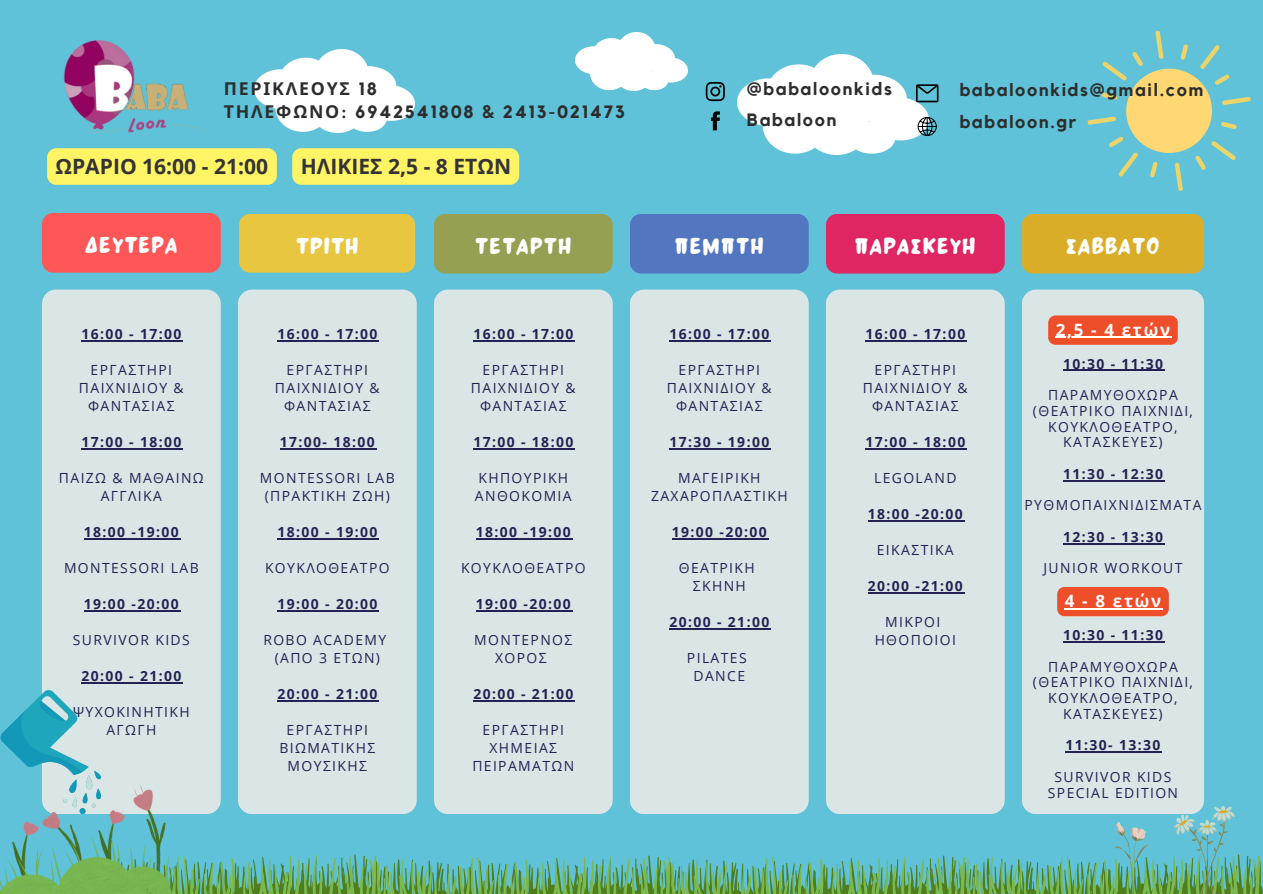
<style>
.page{position:relative;width:1263px;height:894px;background:#fff}
.page>*{position:absolute;margin:0;border:0;box-sizing:border-box;transform-origin:0 0}
.t1{font:25.5px "NF La Lou Regular";letter-spacing:.055em;color:#fff}
.t2{font:700 21px "Open Sans";color:#343434}
.t3{font:700 17.7px "Kollektif";letter-spacing:.1em;color:#2d2d2d}
.t4{font:700 17.7px "Noto Sans";letter-spacing:.1em;color:#2d2d2d}
.t5{font:700 16.95px "Open Sans";letter-spacing:.1em;color:#fff}
.t6{font:13.95px/18px "Open Sans";letter-spacing:.1em;color:#232253;text-align:center}
.t7{font:700 13.95px "Open Sans";letter-spacing:.1em;color:#232253}
.s1{font-family:"Kollektif"}
.s2{font-family:"Noto Sans"}
</style>
<div class="page">
<div style="left:0;top:0;width:1263px;height:893px;background:#5fc2d8"></div>
<img style="left:255px;top:49px;width:160px;height:84px">
<img style="left:63px;top:40px;width:144px;height:93px">
<svg style="left:1087px;top:31px;width:164px;height:160px"></svg>
<img style="left:737px;top:54px;width:191px;height:100px">
<img style="left:575px;top:32px;width:113px;height:59px">
<svg style="left:706px;top:82px;width:19px;height:19px"></svg>
<svg style="left:916px;top:84px;width:22px;height:18px"></svg>
<svg style="left:918px;top:117px;width:19px;height:19px"></svg>
<svg style="left:711px;top:111px;width:9px;height:19px"></svg>
<div style="left:42px;top:213px;width:179px;height:59px;background:#ff5757;border-radius:11px"></div>
<div style="left:239px;top:214px;width:176px;height:58px;background:#e8c63f;border-radius:11px"></div>
<div style="left:434px;top:214px;width:179px;height:59px;background:#979f52;border-radius:11px"></div>
<div style="left:630px;top:214px;width:179px;height:59px;background:#5376c1;border-radius:11px"></div>
<div style="left:826px;top:214px;width:179px;height:59px;background:#df2663;border-radius:11px"></div>
<div style="left:1022px;top:214px;width:182px;height:59px;background:#d9ad28;border-radius:11px"></div>
<div style="left:42px;top:289px;width:179px;height:524px;background:#dae6e5;border-radius:14px"></div>
<div style="left:238px;top:289px;width:179px;height:524px;background:#dae6e5;border-radius:14px"></div>
<div style="left:434px;top:289px;width:179px;height:524px;background:#dae6e5;border-radius:14px"></div>
<div style="left:630px;top:289px;width:179px;height:524px;background:#dae6e5;border-radius:14px"></div>
<div style="left:826px;top:289px;width:179px;height:524px;background:#dae6e5;border-radius:14px"></div>
<div style="left:1022px;top:289px;width:182px;height:524px;background:#dae6e5;border-radius:14px"></div>
<hr style="left:81px;top:340px;width:102px;height:1px;background:#232253">
<hr style="left:81px;top:448px;width:102px;height:1px;background:#232253">
<hr style="left:84px;top:538px;width:96px;height:1px;background:#232253">
<hr style="left:84px;top:610px;width:96px;height:1px;background:#232253">
<hr style="left:81px;top:682px;width:102px;height:1px;background:#232253">
<hr style="left:277px;top:340px;width:102px;height:1px;background:#232253">
<hr style="left:280px;top:448px;width:96px;height:1px;background:#232253">
<hr style="left:277px;top:538px;width:102px;height:1px;background:#232253">
<hr style="left:277px;top:610px;width:102px;height:1px;background:#232253">
<hr style="left:473px;top:340px;width:102px;height:1px;background:#232253">
<hr style="left:473px;top:448px;width:102px;height:1px;background:#232253">
<hr style="left:476px;top:538px;width:96px;height:1px;background:#232253">
<hr style="left:476px;top:610px;width:96px;height:1px;background:#232253">
<hr style="left:669px;top:340px;width:102px;height:1px;background:#232253">
<hr style="left:669px;top:448px;width:102px;height:1px;background:#232253">
<hr style="left:672px;top:538px;width:96px;height:1px;background:#232253">
<hr style="left:669px;top:628px;width:102px;height:1px;background:#232253">
<hr style="left:865px;top:340px;width:102px;height:1px;background:#232253">
<hr style="left:865px;top:448px;width:102px;height:1px;background:#232253">
<hr style="left:868px;top:520px;width:96px;height:1px;background:#232253">
<hr style="left:868px;top:592px;width:96px;height:1px;background:#232253">
<hr style="left:1063px;top:641px;width:101px;height:1px;background:#232253">
<hr style="left:1063px;top:369px;width:101px;height:1px;background:#232253">
<hr style="left:1063px;top:480px;width:101px;height:1px;background:#232253">
<hr style="left:1063px;top:543px;width:101px;height:1px;background:#232253">
<svg style="left:1048px;top:315px;width:130px;height:29px;background:#ed5836"></svg>
<hr style="left:1056px;top:337px;width:116px;height:1px;background:#fff">
<div style="left:1057px;top:587px;width:112px;height:29px;background:#ee4e2a"></div>
<hr style="left:1065px;top:608px;width:98px;height:1px;background:#fff">
<svg style="left:0;top:689px;width:1263px;height:204px"></svg>
<div style="left:47px;top:148px;width:230px;height:37px;background:#fff466"></div>
<div style="left:292px;top:148px;width:227px;height:37px;background:#fff466"></div>
<p class="t4" style="left:224px;top:76px;width:155px">ΠΕΡΙΚΛΕΟΥΣ <span class="s1">18</span></p>
<p class="t3" style="left:224px;top:104px;width:403px"><span class="s2">ΤΗΛΕΦΩΝΟ</span>: 6942541808 &amp; 2413-021473</p>
<p class="t2" style="left:56px;top:151px;width:214px">ΩΡΑΡΙΟ 16:00 - 21:00</p>
<p class="t2" style="left:301px;top:151px;width:212px">ΗΛΙΚΙΕΣ 2,5 - 8 ΕΤΩΝ</p>
<p class="t3" style="left:747px;top:80px;width:147px">@babaloonkids</p>
<p class="t3" style="left:960px;top:82px;width:245px">babaloonkids@gmail.com</p>
<p class="t3" style="left:747px;top:111px;width:91px">Babaloon</p>
<p class="t3" style="left:960px;top:114px;width:118px">babaloon.gr</p>
<p class="t1" style="left:85px;top:223px;width:93px">ΔΕΥΤΕΡΑ</p>
<p class="t1" style="left:296px;top:223px;width:64px">ΤΡΙΤΗ</p>
<p class="t1" style="left:475px;top:224px;width:98px">ΤΕΤΑΡΤΗ</p>
<p class="t1" style="left:675px;top:224px;width:91px">ΠΕΜΠΤΗ</p>
<p class="t1" style="left:855px;top:224px;width:122px">ΠΑΡΑΣΚΕΥΗ</p>
<p class="t1" style="left:1066px;top:224px;width:95px">ΣΑΒΒΑΤΟ</p>
<p class="t7" style="left:81px;top:324px;width:101px">16:00 - 17:00</p>
<p class="t6" style="left:79px;top:361px;width:106px">ΕΡΓΑΣΤΗΡΙ<br>ΠΑΙΧΝΙΔΙΟΥ &amp;<br>ΦΑΝΤΑΣΙΑΣ</p>
<p class="t7" style="left:81px;top:432px;width:101px">17:00 - 18:00</p>
<p class="t6" style="left:59px;top:469px;width:146px">ΠΑΙΖΩ &amp; ΜΑΘΑΙΝΩ<br>ΑΓΓΛΙΚΑ</p>
<p class="t7" style="left:84px;top:522px;width:96px">18:00 -19:00</p>
<p class="t6" style="left:64px;top:558px;width:136px">MONTESSORI LAB</p>
<p class="t7" style="left:84px;top:594px;width:96px">19:00 -20:00</p>
<p class="t6" style="left:73px;top:630px;width:118px">SURVIVOR KIDS</p>
<p class="t7" style="left:81px;top:666px;width:101px">20:00 - 21:00</p>
<p class="t6" style="left:73px;top:702px;width:118px">ΨΥΧΟΚΙΝΗΤΙΚΗ<br>ΑΓΩΓΗ</p>
<p class="t7" style="left:277px;top:324px;width:101px">16:00 - 17:00</p>
<p class="t6" style="left:275px;top:361px;width:106px">ΕΡΓΑΣΤΗΡΙ<br>ΠΑΙΧΝΙΔΙΟΥ &amp;<br>ΦΑΝΤΑΣΙΑΣ</p>
<p class="t7" style="left:280px;top:432px;width:96px">17:00- 18:00</p>
<p class="t6" style="left:260px;top:469px;width:136px">MONTESSORI LAB (ΠΡΑΚΤΙΚΗ ΖΩΗ)</p>
<p class="t7" style="left:277px;top:522px;width:101px">18:00 - 19:00</p>
<p class="t6" style="left:265px;top:558px;width:126px">ΚΟΥΚΛΟΘΕΑΤΡΟ</p>
<p class="t7" style="left:277px;top:594px;width:101px">19:00 - 20:00</p>
<p class="t6" style="left:263px;top:630px;width:124px">ROBO ACADEMY</p>
<p class="t6" style="left:275px;top:648px;width:107px">(ΑΠΟ 3 ΕΤΩΝ)</p>
<p class="t7" style="left:277px;top:684px;width:101px">20:00 - 21:00</p>
<p class="t6" style="left:279px;top:720px;width:97px">ΕΡΓΑΣΤΗΡΙ<br>ΒΙΩΜΑΤΙΚΗΣ<br>ΜΟΥΣΙΚΗΣ</p>
<p class="t7" style="left:473px;top:324px;width:101px">16:00 - 17:00</p>
<p class="t6" style="left:471px;top:361px;width:106px">ΕΡΓΑΣΤΗΡΙ<br>ΠΑΙΧΝΙΔΙΟΥ &amp;<br>ΦΑΝΤΑΣΙΑΣ</p>
<p class="t7" style="left:473px;top:432px;width:101px">17:00 - 18:00</p>
<p class="t6" style="left:475px;top:469px;width:98px;text-align:left">ΚΗΠΟΥΡΙΚΗ<br>ΑΝΘΟΚΟΜΙΑ</p>
<p class="t7" style="left:476px;top:522px;width:96px">18:00 -19:00</p>
<p class="t6" style="left:461px;top:558px;width:126px">ΚΟΥΚΛΟΘΕΑΤΡΟ</p>
<p class="t7" style="left:476px;top:594px;width:96px">19:00 -20:00</p>
<p class="t6" style="left:474px;top:630px;width:100px">ΜΟΝΤΕΡΝΟΣ<br>ΧΟΡΟΣ</p>
<p class="t7" style="left:473px;top:684px;width:101px">20:00 - 21:00</p>
<p class="t6" style="left:472px;top:720px;width:103px">ΕΡΓΑΣΤΗΡΙ<br>ΧΗΜΕΙΑΣ<br>ΠΕΙΡΑΜΑΤΩΝ</p>
<p class="t7" style="left:669px;top:324px;width:101px">16:00 - 17:00</p>
<p class="t6" style="left:667px;top:361px;width:106px">ΕΡΓΑΣΤΗΡΙ<br>ΠΑΙΧΝΙΔΙΟΥ &amp;<br>ΦΑΝΤΑΣΙΑΣ</p>
<p class="t7" style="left:669px;top:432px;width:101px">17:30 - 19:00</p>
<p class="t6" style="left:651px;top:469px;width:138px">ΜΑΓΕΙΡΙΚΗ<br>ΖΑΧΑΡΟΠΛΑΣΤΙΚΗ</p>
<p class="t7" style="left:672px;top:522px;width:96px">19:00 -20:00</p>
<p class="t6" style="left:679px;top:558px;width:77px">ΘΕΑΤΡΙΚΗ</p>
<p class="t6" style="left:693px;top:576px;width:55px">ΣΚΗΝΗ</p>
<p class="t7" style="left:669px;top:612px;width:101px">20:00 - 21:00</p>
<p class="t6" style="left:687px;top:648px;width:61px">PILATES</p>
<p class="t6" style="left:693px;top:666px;width:53px">DANCE</p>
<p class="t7" style="left:865px;top:324px;width:101px">16:00 - 17:00</p>
<p class="t6" style="left:863px;top:361px;width:106px">ΕΡΓΑΣΤΗΡΙ<br>ΠΑΙΧΝΙΔΙΟΥ &amp;<br>ΦΑΝΤΑΣΙΑΣ</p>
<p class="t7" style="left:865px;top:432px;width:101px">17:00 - 18:00</p>
<p class="t6" style="left:874px;top:469px;width:84px">LEGOLAND</p>
<p class="t7" style="left:868px;top:504px;width:96px">18:00 -20:00</p>
<p class="t6" style="left:877px;top:540px;width:78px">ΕΙΚΑΣΤΙΚΑ</p>
<p class="t7" style="left:868px;top:576px;width:96px">20:00 -21:00</p>
<p class="t6" style="left:885px;top:612px;width:57px">ΜΙΚΡΟΙ</p>
<p class="t6" style="left:875px;top:630px;width:83px">ΗΘΟΠΟΙΟΙ</p>
<p class="t5" style="left:1056px;top:317px;width:116px">2,5 - 4 ετών</p>
<p class="t7" style="left:1063px;top:353px;width:101px">10:30 - 11:30</p>
<p class="t6" style="left:1033px;top:386px;width:162px;line-height:15.8px">ΠΑΡΑΜΥΘΟΧΩΡΑ (ΘΕΑΤΡΙΚΟ ΠΑΙΧΝΙΔΙ,<br>ΚΟΥΚΛΟΘΕΑΤΡΟ,<br>ΚΑΤΑΣΚΕΥΕΣ)</p>
<p class="t7" style="left:1063px;top:464px;width:101px">11:30 - 12:30</p>
<p class="t6" style="left:1024px;top:495px;width:178px">ΡΥΘΜΟΠΑΙΧΝΙΔΙΣΜΑΤΑ</p>
<p class="t7" style="left:1063px;top:526px;width:101px">12:30 - 13:30</p>
<p class="t6" style="left:1043px;top:558px;width:140px">JUNIOR WORKOUT</p>
<p class="t5" style="left:1065px;top:589px;width:98px">4 - 8 ετών</p>
<p class="t7" style="left:1063px;top:625px;width:101px">10:30 - 11:30</p>
<p class="t6" style="left:1033px;top:658px;width:162px;line-height:15.8px">ΠΑΡΑΜΥΘΟΧΩΡΑ (ΘΕΑΤΡΙΚΟ ΠΑΙΧΝΙΔΙ,<br>ΚΟΥΚΛΟΘΕΑΤΡΟ,<br>ΚΑΤΑΣΚΕΥΕΣ)</p>
<p class="t7" style="left:1065px;top:735px;width:96px">11:30- 13:30</p>
<p class="t6" style="left:1048px;top:768px;width:132px;line-height:15.8px">SURVIVOR KIDS<br>SPECIAL EDITION</p>
</div>
